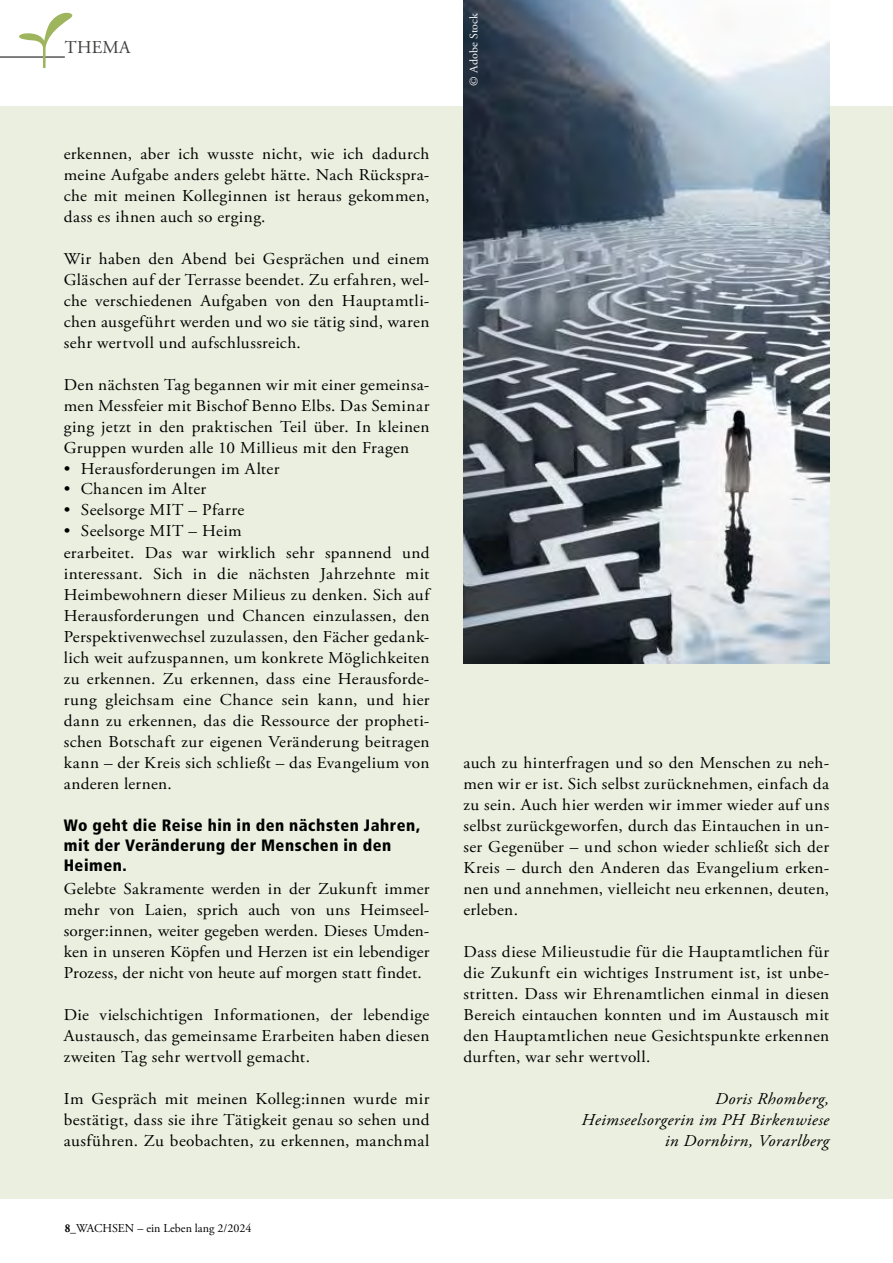
<style>
.page{position:relative;width:893px;height:1263px;background:#fff}
.page>*{position:absolute;margin:0;border:0;box-sizing:border-box;transform-origin:0 0}
.t1{font:18px "Adobe Garamond Pro";letter-spacing:.015em;color:#3c3c3b}
.t2{font:16.5px/21px "Adobe Garamond Pro";letter-spacing:.02em;color:#000;text-align:justify;scale:1.04 1}
.t3{font:900 condensed 16.5px/19.8px "Frutiger LT Std";letter-spacing:.03em;color:#000}
.t4{font:italic 16.5px/21px "Adobe Garamond Pro";letter-spacing:.025em;color:#000;text-align:right;scale:1.04 1}
.t5{font:12px "Adobe Garamond Pro";color:#000}
.t6{font:11.55px "Adobe Garamond Pro";letter-spacing:.005em;color:#fff;scale:1.04 1}
.s1{font-weight:700}
</style>
<div class="page">
<hr style="left:0;top:57px;width:65px;height:1px;background:#000">
<svg style="left:19px;top:12px;width:53px;height:56px"></svg>
<div style="left:0;top:106px;width:893px;height:1093px;background:#ebefdf"></div>
<img style="left:463px;top:0;width:366px;height:663px">
<p class="t1" style="left:65px;top:37px;width:67px">THEMA</p>
<p class="t2" style="left:64px;top:144px;width:353px">erkennen, aber ich wusste nicht, wie ich dadurch meine Aufgabe anders gelebt hätte. Nach Rückspra&shy;che mit meinen Kolleginnen ist heraus gekommen, dass es ihnen auch so erging.</p>
<p class="t2" style="left:64px;top:249px;width:353px">Wir haben den Abend bei Gesprächen und einem Gläschen auf der Terrasse beendet. Zu erfahren, wel&shy;che verschiedenen Aufgaben von den Hauptamtli&shy;chen ausgeführt werden und wo sie tätig sind, waren sehr wertvoll und aufschlussreich.</p>
<p class="t2" style="left:64px;top:375px;width:353px">Den nächsten Tag begannen wir mit einer gemeinsa&shy;men Messfeier mit Bischof Benno Elbs. Das Seminar ging jetzt in den praktischen Teil über. In kleinen Gruppen wurden alle 10 Millieus mit den Fragen</p>
<p class="t2" style="left:64px;top:459px;width:209px">• Herausforderungen im Alter</p>
<p class="t2" style="left:64px;top:479px;width:139px">• Chancen im Alter</p>
<p class="t2" style="left:64px;top:500px;width:175px">• Seelsorge MIT – Pfarre</p>
<p class="t2" style="left:64px;top:521px;width:353px;text-align:left">• Seelsorge MIT – Heim<br>erarbeitet. Das war wirklich sehr spannend und interessant. Sich in die nächsten Jahrzehnte mit Heimbewohnern dieser Milieus zu denken. Sich auf Herausforderungen und Chancen einzulassen, den Perspektivenwechsel zuzulassen, den Fächer gedank&shy;lich weit aufzuspannen, um konkrete Möglichkeiten zu erkennen. Zu erkennen, dass eine Herausforde&shy;rung gleichsam eine Chance sein kann, und hier dann zu erkennen, das die Ressource der propheti&shy;schen Botschaft zur eigenen Veränderung beitragen kann – der Kreis sich schließt – das Evangelium von anderen lernen.</p>
<p class="t3" style="left:64px;top:815px;width:358px">Wo geht die Reise hin in den nächsten Jahren, mit der Veränderung der Menschen in den<br>Heimen.</p>
<p class="t2" style="left:64px;top:879px;width:353px">Gelebte Sakramente werden in der Zukunft immer mehr von Laien, sprich auch von uns Heimseel&shy;sorger:innen, weiter gegeben werden. Dieses Umden&shy;ken in unseren Köpfen und Herzen ist ein lebendiger Prozess, der nicht von heute auf morgen statt findet.</p>
<p class="t2" style="left:64px;top:1005px;width:353px">Die vielschichtigen Informationen, der lebendige Austausch, das gemeinsame Erarbeiten haben diesen zweiten Tag sehr wertvoll gemacht.</p>
<p class="t2" style="left:64px;top:1089px;width:353px">Im Gespräch mit meinen Kolleg:innen wurde mir bestätigt, dass sie ihre Tätigkeit genau so sehen und ausführen. Zu beobachten, zu erkennen, manchmal</p>
<p class="t5" style="left:65px;top:1221px;width:188px"><span class="s1">8</span>_WACHSEN – ein Leben lang 2/2024</p>
<p class="t6" style="left:467px;top:86px;width:72px;rotate:-90deg">© Adobe Stock</p>
<p class="t2" style="left:463px;top:753px;width:353px">auch zu hinterfragen und so den Menschen zu neh&shy;men wir er ist. Sich selbst zurücknehmen, einfach da zu sein. Auch hier werden wir immer wieder auf uns selbst zurückgeworfen, durch das Eintauchen in un&shy;ser Gegenüber – und schon wieder schließt sich der Kreis – durch den Anderen das Evangelium erken&shy;nen und annehmen, vielleicht neu erkennen, deuten, erleben.</p>
<p class="t2" style="left:463px;top:942px;width:353px">Dass diese Milieustudie für die Hauptamtlichen für die Zukunft ein wichtiges Instrument ist, ist unbe&shy;stritten. Dass wir Ehrenamtlichen einmal in diesen Bereich eintauchen konnten und im Austausch mit den Hauptamtlichen neue Gesichtspunkte erkennen durften, war sehr wertvoll.</p>
<p class="t4" style="left:581px;top:1089px;width:240px">Doris Rhomberg,<br>Heimseelsorgerin im PH Birkenwiese in Dornbirn, Vorarlberg</p>
</div>
